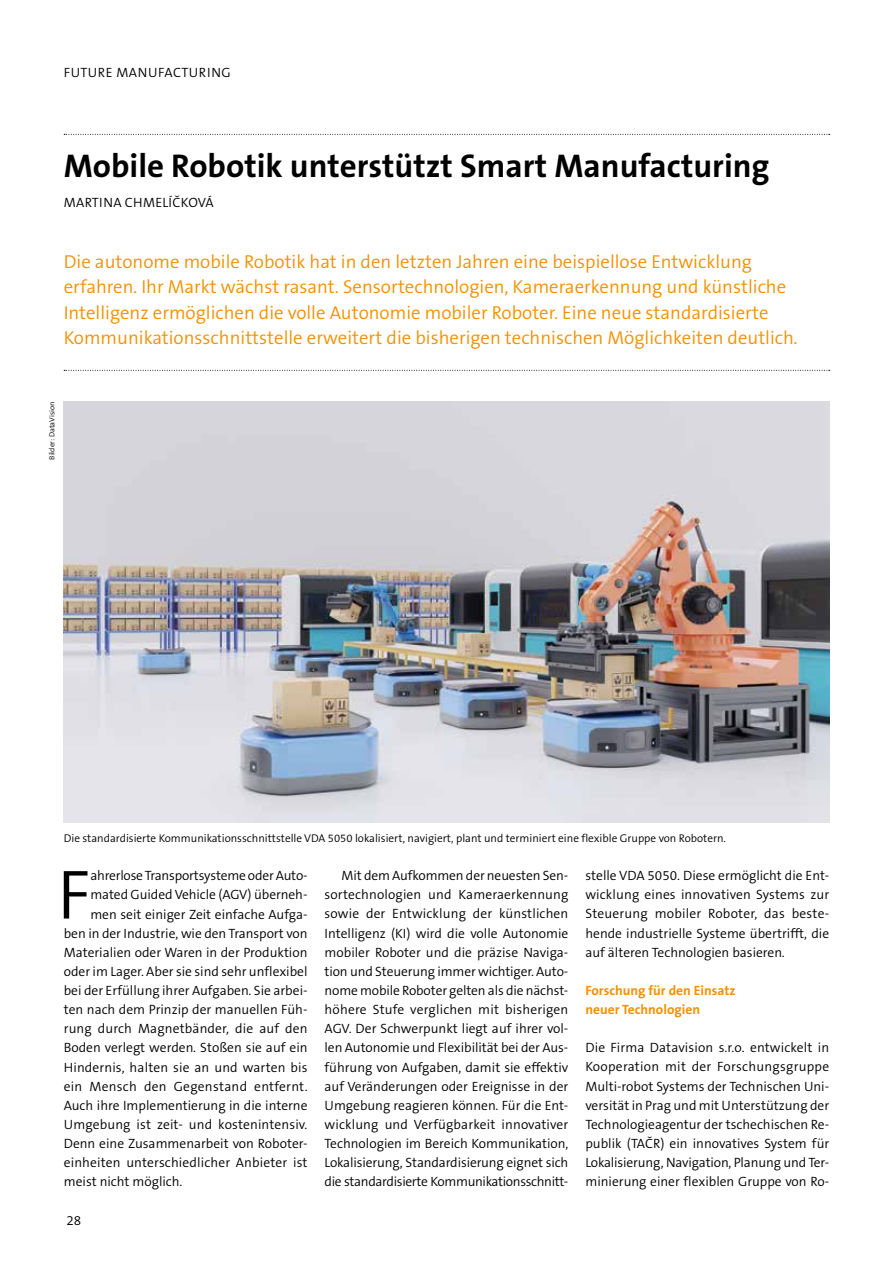
<style>
.page{position:relative;width:893px;height:1263px;background:#fff}
.page>*{position:absolute;margin:0;border:0;box-sizing:border-box;transform-origin:0 0}
.t1{font:300 70.2px "The Sans B Plus W4";color:#000}
.t2{font:700 33px "The Sans B Plus W7";color:#000}
.t3{font:300 18.75px/25.5px "The Sans B Plus W4";color:#f39100}
.t4{font:300 13.5px/19.2px "The Sans B Plus W4";color:#000;text-align:justify}
.t5{font:700 13.5px/19.2px "The Sans B Plus W7";color:#f39100}
.t6{font:300 13.5px "The Sans B Plus W4";letter-spacing:.02em;color:#000}
.t7{font:300 13.5px "The Sans B Plus W4";letter-spacing:.04em;color:#000}
.t8{font:300 13.5px "The Sans B Plus W4";letter-spacing:.025em;color:#000}
.t9{font:300 11.25px "The Sans B Plus W4";color:#000}
.t10{font:300 7.5px "The Sans B Plus W4";color:#000}
</style>
<div class="page">
<svg style="left:64px;top:134px;width:766px;height:1px"></svg>
<svg style="left:64px;top:370px;width:766px;height:1px"></svg>
<img style="left:64px;top:402px;width:765px;height:421px">
<p class="t7" style="left:64px;top:63px;width:168px">FUTURE MANUFACTURING</p>
<h2 class="t2" style="left:64px;top:145px;width:707px">Mobile Robotik unterstützt Smart Manufacturing</h2>
<p class="t8" style="left:64px;top:194px;width:151px">MARTINA CHMELÍČKOVÁ</p>
<p class="t3" style="left:64px;top:249px;width:735px">Die autonome mobile Robotik hat in den letzten Jahren eine beispiellose Entwicklung erfahren. Ihr Markt wächst rasant. Sensortechnologien, Kameraerkennung und künstliche Intelligenz ermöglichen die volle Autonomie mobiler Roboter. Eine neue standardisierte Kommunikationsschnittstelle erweitert die bisherigen technischen Möglichkeiten deutlich.</p>
<p class="t10" style="left:47px;top:460px;width:59px;rotate:-90deg">Bilder: DataVision</p>
<p class="t9" style="left:64px;top:831px;width:663px">Die standardisierte Kommunikationsschnittstelle VDA 5050 lokalisiert, navigiert, plant und terminiert eine flexible Gruppe von Robotern.</p>
<h1 class="t1" style="left:57px;top:850px;width:34px">F</h1>
<p class="t4" style="left:90px;top:866px;width:219px">ahrerlose Transportsysteme oder Auto-</p>
<p class="t4" style="left:325px;top:866px;width:245px;text-indent:17px">Mit dem Aufkommen der neuesten Sen&shy;sortechnologien und Kameraerkennung sowie der Entwicklung der künstlichen Intelligenz (KI) wird die volle Autonomie mobiler Roboter und die präzise Naviga&shy;tion und Steuerung immer wichtiger. Auto&shy;nome mobile Roboter gelten als die nächst&shy;höhere Stufe verglichen mit bisherigen AGV. Der Schwerpunkt liegt auf ihrer vol&shy;len Autonomie und Flexibilität bei der Aus&shy;führung von Aufgaben, damit sie effektiv auf Veränderungen oder Ereignisse in der Umgebung reagieren können. Für die Ent&shy;wicklung und Verfügbarkeit innovativer Technologien im Bereich Kommunikation, Lokalisierung, Standardisierung eignet sich die standardisierte Kommunikationsschnitt-</p>
<p class="t4" style="left:585px;top:866px;width:245px">stelle VDA 5050. Diese ermöglicht die Ent&shy;wicklung eines innovativen Systems zur Steuerung mobiler Roboter, das beste&shy;hende industrielle Systeme übertrifft, die auf älteren Technologien basieren.</p>
<p class="t4" style="left:90px;top:885px;width:219px">mated Guided Vehicle (AGV) überneh-</p>
<p class="t4" style="left:90px;top:904px;width:219px">men seit einiger Zeit einfache Aufga-</p>
<p class="t4" style="left:64px;top:923px;width:245px">ben in der Industrie, wie den Transport von</p>
<p class="t4" style="left:64px;top:943px;width:245px">Materialien oder Waren in der Produktion</p>
<p class="t4" style="left:64px;top:962px;width:245px">oder im Lager. Aber sie sind sehr unflexibel</p>
<p class="t4" style="left:64px;top:981px;width:245px">bei der Erfüllung ihrer Aufgaben. Sie arbei-</p>
<p class="t4" style="left:64px;top:1000px;width:245px">ten nach dem Prinzip der manuellen Füh-</p>
<p class="t4" style="left:64px;top:1019px;width:245px">rung durch Magnetbänder, die auf den</p>
<p class="t4" style="left:64px;top:1038px;width:245px">Boden verlegt werden. Stoßen sie auf ein</p>
<p class="t4" style="left:64px;top:1057px;width:245px">Hindernis, halten sie an und warten bis</p>
<p class="t6" style="left:64px;top:1077px;width:245px">ein Mensch den Gegenstand entfernt.</p>
<p class="t4" style="left:64px;top:1096px;width:245px">Auch ihre Implementierung in die interne</p>
<p class="t4" style="left:64px;top:1115px;width:245px">Umgebung ist zeit- und kostenintensiv.</p>
<p class="t4" style="left:64px;top:1134px;width:245px">Denn eine Zusammenarbeit von Roboter-</p>
<p class="t4" style="left:64px;top:1153px;width:245px">einheiten unterschiedlicher Anbieter ist</p>
<p class="t4" style="left:64px;top:1172px;width:120px">meist nicht möglich.</p>
<p class="t5" style="left:585px;top:981px;width:152px">Forschung für den Einsatz neuer Technologien</p>
<p class="t4" style="left:585px;top:1038px;width:245px">Die Firma Datavision s.r.o. entwickelt in Kooperation mit der Forschungsgruppe Multi-robot Systems der Technischen Uni&shy;versität in Prag und mit Unterstützung der Technologieagentur der tschechischen Re&shy;publik (TAČR) ein innovatives System für Lokalisierung, Navigation, Planung und Ter&shy;minierung einer flexiblen Gruppe von Ro-</p>
<p class="t4" style="left:66px;top:1210px;width:16px">28</p>
</div>
